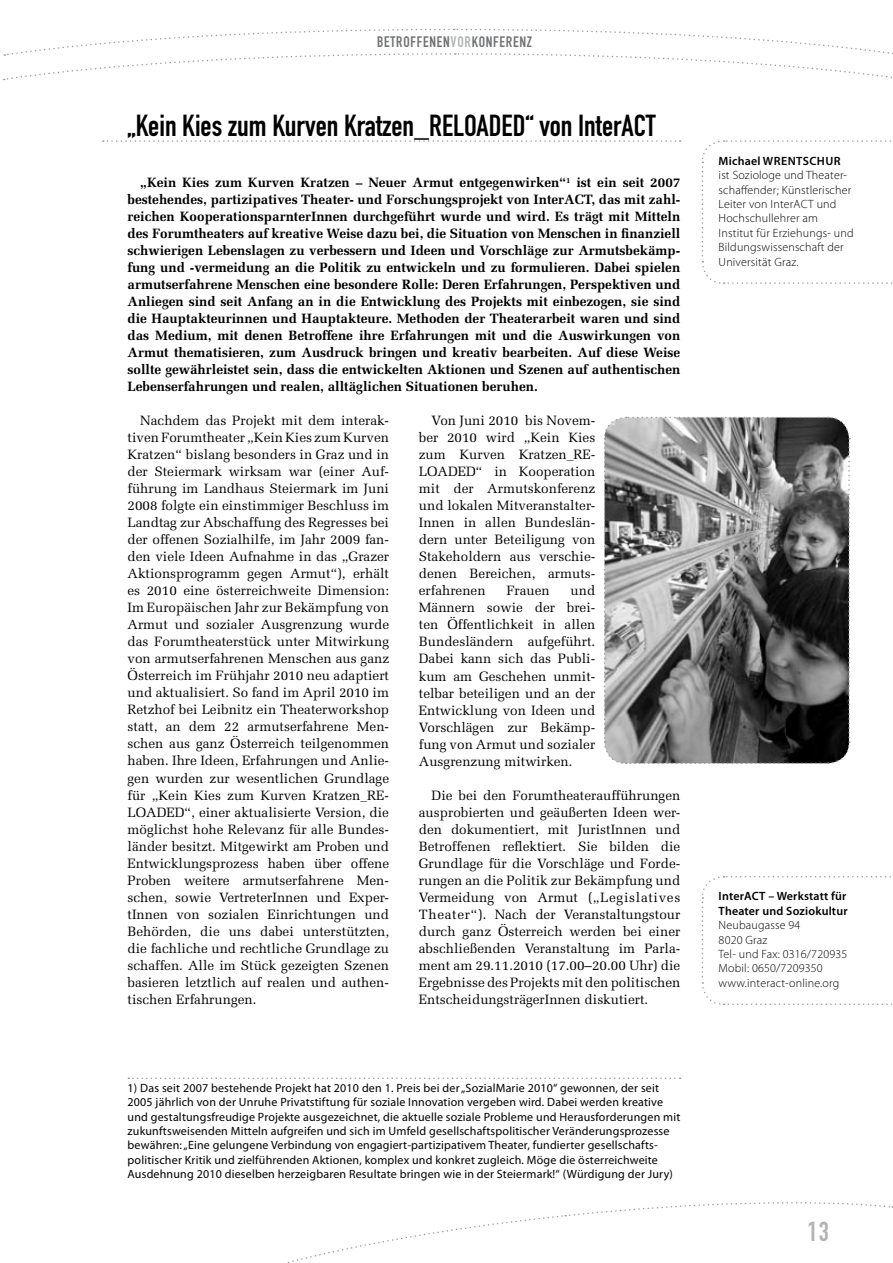
<style>
.page{position:relative;width:893px;height:1263px;background:#fff}
.page>*{position:absolute;margin:0;border:0;box-sizing:border-box;transform-origin:0 0}
.t1{font:30px "DIN Engschrift";color:#000}
.t2{font:27px "DIN Engschrift";color:#b1b3b4}
.t3{font:15px "DIN Engschrift";letter-spacing:.2em;color:#707173}
.t4{font:13.5px/17px "Melior";color:#000;text-align:justify}
.t5{font:700 13.5px/17px "Melior";color:#000;text-align:justify}
.t6{font:12px/14.4px "Myriad Pro";letter-spacing:.015em;color:#000}
.t7{font:300 12px/14.4px "Myriad Pro";letter-spacing:.015em;color:#000}
.t8{font:600 12px/14.4px "Myriad Pro";letter-spacing:.015em;color:#000}
.s1{color:#b1b3b4}
</style>
<div class="page">
<svg style="left:701px;top:140px;width:192px;height:144px"></svg>
<svg style="left:701px;top:876px;width:192px;height:129px"></svg>
<svg style="left:4px;top:28px;width:889px;height:53px"></svg>
<svg style="left:287px;top:1202px;width:606px;height:61px"></svg>
<svg style="left:103px;top:140px;width:578px;height:2px"></svg>
<svg style="left:128px;top:1077px;width:553px;height:2px"></svg>
<svg style="left:604px;top:416px;width:246px;height:348px;background:#757575"></svg>
<p class="t3" style="left:377px;top:33px;width:33px;rotate:-1deg">betro</p>
<p class="t3" style="left:410px;top:33px;width:88px">ffenen<span class="s1">Vor</span>Konf</p>
<p class="t3" style="left:500px;top:33px;width:33px;rotate:1deg">erenz</p>
<h1 class="t1" style="left:128px;top:108px;width:530px">„Kein Kies zum Kurven Kratzen_RELOADED“ von InterACT</h1>
<p class="t5" style="left:128px;top:174px;width:554px;text-indent:13px">„Kein Kies zum Kurven Kratzen – Neuer Armut entgegenwirken“<sup>1</sup> ist ein seit 2007 bestehendes, partizipatives Theater- und Forschungsprojekt von InterACT, das mit zahl&shy;reichen KooperationsparnterInnen durchgeführt wurde und wird. Es trägt mit Mitteln des Forumtheaters auf kreative Weise dazu bei, die Situation von Menschen in finanziell schwierigen Lebenslagen zu verbessern und Ideen und Vorschläge zur Armutsbekämp&shy;fung und -vermeidung an die Politik zu entwickeln und zu formulieren. Dabei spielen armutserfahrene Menschen eine besondere Rolle: Deren Erfahrungen, Perspektiven und Anliegen sind seit Anfang an in die Entwicklung des Projekts mit einbezogen, sie sind die Hauptakteurinnen und Hauptakteure. Methoden der Theaterarbeit waren und sind das Medium, mit denen Betroffene ihre Erfahrungen mit und die Auswirkungen von Armut thematisieren, zum Ausdruck bringen und kreativ bearbeiten. Auf diese Weise sollte gewährleistet sein, dass die entwickelten Aktionen und Szenen auf authentischen Lebenserfahrungen und realen, alltäglichen Situationen beruhen.</p>
<p class="t4" style="left:128px;top:412px;width:263px;text-indent:13px">Nachdem das Projekt mit dem interak&shy;tiven Forumtheater „Kein Kies zum Kurven Kratzen“ bislang besonders in Graz und in der Steiermark wirksam war (einer Auf&shy;führung im Landhaus Steiermark im Juni 2008 folgte ein einstimmiger Beschluss im Landtag zur Abschaffung des Regresses bei der offenen Sozialhilfe, im Jahr 2009 fan&shy;den viele Ideen Aufnahme in das „Grazer Aktionsprogramm gegen Armut“), erhält es 2010 eine österreichweite Dimension:<br>Im Europäischen Jahr zur Bekämpfung von Armut und sozialer Ausgrenzung wurde das Forumtheaterstück unter Mitwirkung von armutserfahrenen Menschen aus ganz Österreich im Frühjahr 2010 neu adaptiert und aktualisiert. So fand im April 2010 im Retzhof bei Leibnitz ein Theaterworkshop statt, an dem 22 armutserfahrene Men&shy;schen aus ganz Österreich teilgenommen haben. Ihre Ideen, Erfahrungen und Anlie&shy;gen wurden zur wesentlichen Grundlage für „Kein Kies zum Kurven Kratzen_RE-LOADED“, einer aktualisierte Version, die möglichst hohe Relevanz für alle Bundes&shy;länder besitzt. Mitgewirkt am Proben und Entwicklungsprozess haben über offene Proben weitere armutserfahrene Men&shy;schen, sowie VertreterInnen und Exper&shy;tInnen von sozialen Einrichtungen und Behörden, die uns dabei unterstützten, die fachliche und rechtliche Grundlage zu schaffen. Alle im Stück gezeigten Szenen basieren letztlich auf realen und authen&shy;tischen Erfahrungen.</p>
<p class="t4" style="left:419px;top:412px;width:178px;text-indent:13px">Von Juni 2010 bis Novem&shy;ber 2010 wird „Kein Kies zum Kurven Kratzen_RE-LOADED“ in Kooperation mit der Armutskonferenz und lokalen Mitveranstalter-Innen in allen Bundeslän&shy;dern unter Beteiligung von Stakeholdern aus verschie&shy;denen Bereichen, armuts&shy;erfahrenen</p>
<p class="t4" style="left:419px;top:582px;width:178px;text-indent:152px">und Männern sowie der brei&shy;ten Öffentlichkeit in allen Bundesländern aufgeführt.<br>Dabei kann sich das Publi&shy;kum am Geschehen unmit&shy;telbar beteiligen und an der Entwicklung von Ideen und Vorschlägen zur Bekämp&shy;fung von Armut und sozialer Ausgrenzung mitwirken.</p>
<p class="t4" style="left:419px;top:786px;width:263px;text-indent:13px">Die bei den Forumtheateraufführungen ausprobierten und geäußerten Ideen wer&shy;den dokumentiert, mit JuristInnen und Betroffenen reflektiert. Sie bilden die Grundlage für die Vorschläge und Forde&shy;rungen an die Politik zur Bekämpfung und Vermeidung von Armut („Legislatives Theater“). Nach der Veranstaltungstour durch ganz Österreich werden bei einer abschließenden Veranstaltung im Parla&shy;ment am 29.11.2010 (17.00–20.00 Uhr) die Ergebnisse des Projekts mit den politischen EntscheidungsträgerInnen diskutiert.</p>
<p class="t4" style="left:506px;top:582px;width:45px">Frauen</p>
<p class="t6" style="left:128px;top:1080px;width:554px">1) Das seit 2007 bestehende Projekt hat 2010 den 1. Preis bei der „SozialMarie 2010“ gewonnen, der seit 2005 jährlich von der Unruhe Privatstiftung für soziale Innovation vergeben wird. Dabei werden kreative und gestaltungsfreudige Projekte ausgezeichnet, die aktuelle soziale Probleme und Herausforderungen mit zukunftsweisenden Mitteln aufgreifen und sich im Umfeld gesellschaftspolitischer Veränderungsprozesse bewähren: „Eine gelungene Verbindung von engagiert-partizipativem Theater, fundierter gesellschafts&shy;politischer Kritik und zielführenden Aktionen, komplex und konkret zugleich. Möge die österreichweite Ausdehnung 2010 dieselben herzeigbaren Resultate bringen wie in der Steiermark!“ (Würdigung der Jury)</p>
<p class="t8" style="left:719px;top:153px;width:63px">Michael Wrents</p>
<p class="t8" style="left:809px;top:153px;width:17px">chur</p>
<p class="t7" style="left:719px;top:168px;width:136px">ist Soziologe und Theater&shy;schaffender; Künstlerischer<br>Leiter von InterACT und<br>Hochschullehrer am<br>Institut für Erziehungs- und<br>Bildungswissenschaft der<br>Universität Graz.</p>
<p class="t8" style="left:719px;top:889px;width:131px">InterACT – Werkstatt für<br>Theater und Soziokultur</p>
<p class="t7" style="left:719px;top:918px;width:130px">Neubaugasse 94<br>8020 Graz<br>Tel- und Fax: 0316/720935<br>Mobil: 0650/7209350 www.interact-online.org</p>
<h2 class="t2" style="left:807px;top:1216px;width:23px">13</h2>
</div>
